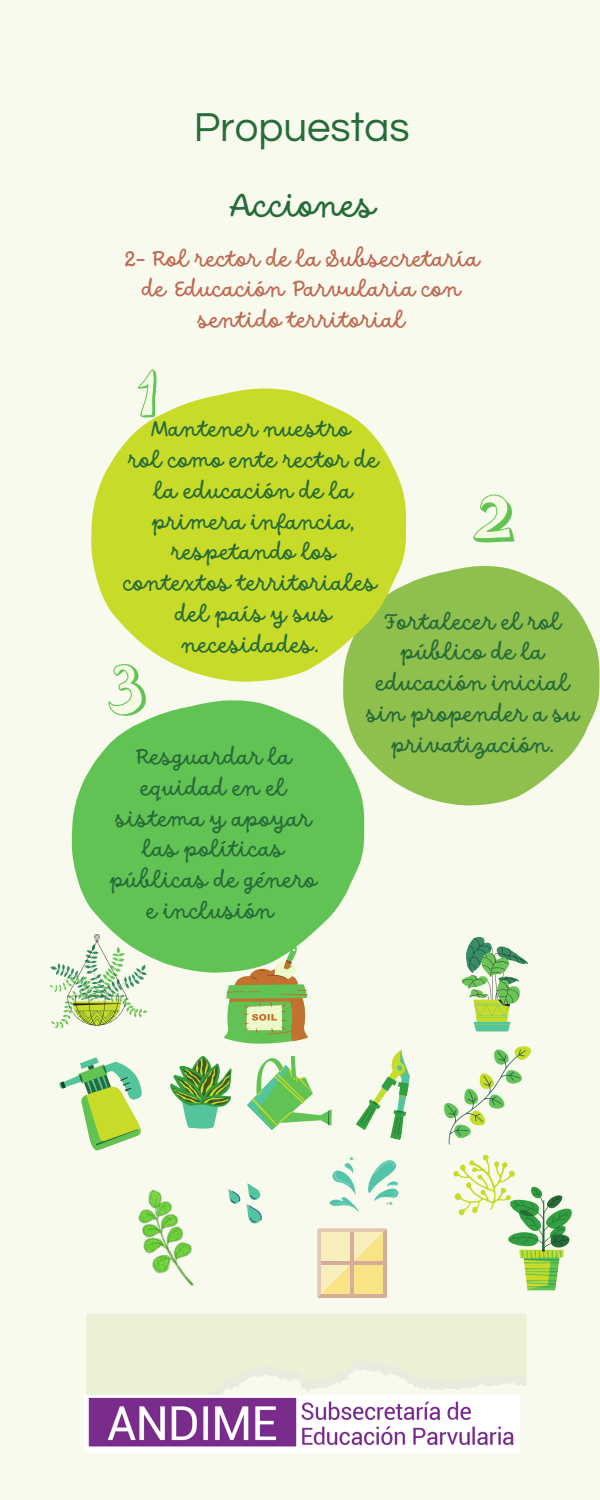
<style>
.page{position:relative;width:600px;height:1500px;background:#f7faed}
.page>*{position:absolute;margin:0;border:0;box-sizing:border-box;transform-origin:0 0}
.t1{font:42px "Questrial";color:#266c39}
.t2{font:36px "DO Script Regular";color:#266c39}
.t3{font:24px/30.8px "DO Script Regular";color:#266c39;text-align:center}
.t4{font:24px/30.8px "DO Script Regular";color:#bf6952;text-align:center}
</style>
<div class="page">
<svg style="left:343px;top:566px;width:257px;height:239px;fill:#8fbf4d"></svg>
<svg style="left:91px;top:388px;width:315px;height:294px;fill:#c7db28"></svg>
<svg style="left:72px;top:700px;width:292px;height:265px;background:#78cb6b"></svg>
<svg style="left:138px;top:370px;width:19px;height:48px"></svg>
<svg style="left:473px;top:494px;width:41px;height:48px"></svg>
<svg style="left:108px;top:664px;width:38px;height:52px"></svg>
<svg style="left:59px;top:1057px;width:83px;height:94px"></svg>
<svg style="left:356px;top:1050px;width:54px;height:90px"></svg>
<svg style="left:50px;top:934px;width:97px;height:95px"></svg>
<div style="left:317px;top:1228px;width:70px;height:70px;background:#e9d3c1;border-radius:2px"></div>
<svg style="left:318px;top:1229px;width:69px;height:69px;background:#f2dea1"></svg>
<hr style="left:350px;top:1232px;width:4px;height:62px;background:#d8ac99">
<hr style="left:321px;top:1261px;width:62px;height:4px;background:#d8ac99">
<svg style="left:170px;top:946px;width:178px;height:184px"></svg>
<svg style="left:228px;top:1183px;width:34px;height:41px"></svg>
<img style="left:138px;top:1189px;width:56px;height:97px">
<svg style="left:86px;top:1314px;width:441px;height:102px;fill:#eaf1d4"></svg>
<svg style="left:330px;top:1157px;width:30px;height:55px"></svg>
<svg style="left:368px;top:1160px;width:30px;height:45px"></svg>
<svg style="left:444px;top:937px;width:128px;height:353px"></svg>
<img style="left:84px;top:1395px;width:435px;height:58px">
<h1 class="t1" style="left:194px;top:107px;width:217px">Propuestas</h1>
<h2 class="t2" style="left:231px;top:185px;width:147px">Acciones</h2>
<p class="t4" style="left:123px;top:244px;width:358px">2- Rol rector de la Subsecretaría de Educación Parvularia con sentido territorial</p>
<p class="t3" style="left:124px;top:415px;width:257px">Mantener nuestro<br>rol como ente rector de la educación de la primera infancia, respetando los contextos territoriales del país y sus necesidades.</p>
<p class="t3" style="left:367px;top:607px;width:214px">Fortalecer el rol público de la educación inicial sin propender a su privatización.</p>
<p class="t3" style="left:111px;top:743px;width:208px">Resguardar la equidad en el sistema y apoyar las políticas públicas de género e inclusión</p>
</div>
